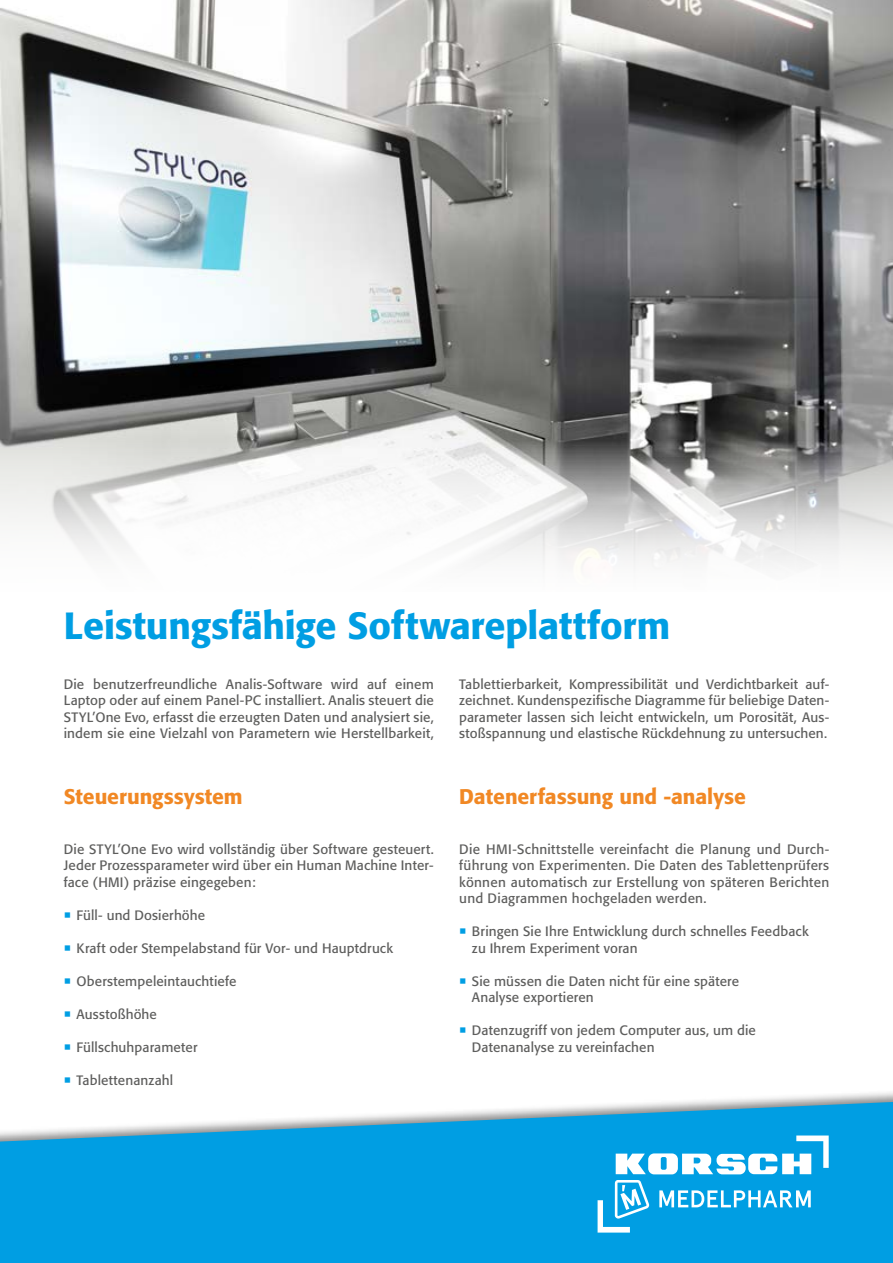
<style>
.page{position:relative;width:893px;height:1263px;background:#fff}
.page>*{position:absolute;margin:0;border:0;box-sizing:border-box;transform-origin:0 0}
.t1{font:500 37.5px "Formata";letter-spacing:-.005em;color:#009ee3}
.t2{font:500 21px "Formata";color:#f18824}
.t3{font:13.5px/16.5px "Formata";letter-spacing:.01em;color:#5e5e5d;text-align:justify}
</style>
<div class="page">
<svg style="left:0;top:1100px;width:893px;height:163px;background:#22a8e3"></svg>
<svg style="left:659px;top:1190px;width:152px;height:17px"></svg>
<svg style="left:616px;top:1135px;width:213px;height:39px"></svg>
<svg style="left:598px;top:1180px;width:51px;height:52px"></svg>
<img style="left:0;top:0;width:893px;height:441px">
<svg style="left:0;top:441px;width:893px;height:126px"></svg>
<h1 class="t1" style="left:64px;top:603px;width:608px">Leistungsfähige Softwareplattform</h1>
<p class="t3" style="left:64px;top:676px;width:372px">Die benutzerfreundliche Analis-Software wird auf einem Laptop oder auf einem Panel-PC installiert. Analis steuert die STYL’One Evo, erfasst die erzeugten Daten und analysiert sie, indem sie eine Vielzahl von Parametern wie Herstellbarkeit,</p>
<p class="t3" style="left:459px;top:676px;width:371px">Tablettierbarkeit, Kompressibilität und Verdichtbarkeit auf&shy;zeichnet. Kundenspezifische Diagramme für beliebige Daten&shy;parameter lassen sich leicht entwickeln, um Porosität, Aus&shy;stoßspannung und elastische Rückdehnung zu untersuchen.</p>
<h2 class="t2" style="left:64px;top:784px;width:180px">Steuerungssystem</h2>
<h2 class="t2" style="left:459px;top:784px;width:288px">Datenerfassung und -analyse</h2>
<p class="t3" style="left:64px;top:841px;width:371px">Die STYL’One Evo wird vollständig über Software gesteuert.<br>Jeder Prozessparameter wird über ein Human Machine Inter&shy;face (HMI) präzise eingegeben:</p>
<p class="t3" style="left:459px;top:841px;width:371px">Die HMI-Schnittstelle vereinfacht die Planung und Durch&shy;führung von Experimenten. Die Daten des Tablettenprüfers können automatisch zur Erstellung von späteren Berichten und Diagrammen hochgeladen werden.</p>
<p class="t3" style="left:77px;top:907px;width:130px">Füll- und Dosierhöhe</p>
<p class="t3" style="left:77px;top:939px;width:318px">Kraft oder Stempelabstand für Vor- und Hauptdruck</p>
<p class="t3" style="left:77px;top:972px;width:162px">Oberstempeleintauchtiefe</p>
<p class="t3" style="left:77px;top:1005px;width:82px">Ausstoßhöhe</p>
<p class="t3" style="left:77px;top:1038px;width:122px">Füllschuhparameter</p>
<p class="t3" style="left:77px;top:1071px;width:98px">Tablettenanzahl</p>
<p class="t3" style="left:472px;top:923px;width:338px">Bringen Sie Ihre Entwicklung durch schnelles Feedback zu Ihrem Experiment voran</p>
<p class="t3" style="left:472px;top:972px;width:269px">Sie müssen die Daten nicht für eine spätere<br>Analyse exportieren</p>
<p class="t3" style="left:472px;top:1022px;width:285px">Datenzugriff von jedem Computer aus, um die<br>Datenanalyse zu vereinfachen</p>
</div>
